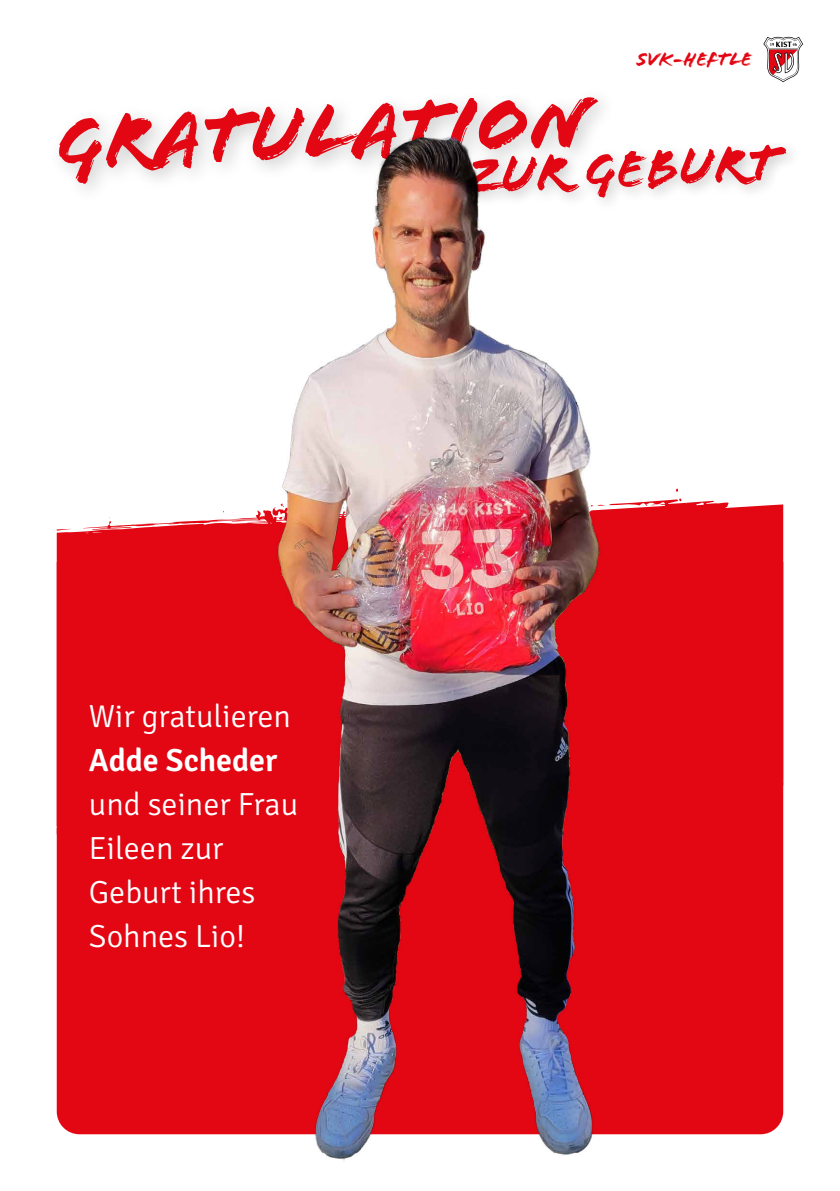
<style>
.page{position:relative;width:840px;height:1191px;background:#fff}
.page>*{position:absolute;margin:0;border:0;box-sizing:border-box;transform-origin:0 0}
.t1{font:81.8px "Flood Std";color:#e30613}
.t2{font:54px "Flood Std";color:#e30613}
.t3{font:300 32px/44px "Signika";color:#fff}
.t4{font:20px "Flood Std";color:#e30613}
</style>
<div class="page">
<svg style="left:763px;top:37px;width:39px;height:45px"></svg>
<div style="left:57px;top:562px;width:725px;height:572px;background:#e30613"></div>
<svg style="left:57px;top:499px;width:725px;height:63px;fill:#e30613"></svg>
<svg style="left:109px;top:517px;width:2px;height:7px"></svg>
<svg style="left:675px;top:488px;width:6px;height:13px"></svg>
<svg style="left:143px;top:523px;width:14px;height:1px"></svg>
<div style="left:459px;top:138px;width:342px;height:75px;background:#000;opacity:.2"></div>
<div style="left:48px;top:87px;width:569px;height:118px;background:#000;opacity:.2"></div>
<img style="left:257px;top:132px;width:369px;height:1029px">
<p class="t4" style="left:636px;top:48px;width:117px">SVK-Heftle</p>
<h1 class="t1" style="left:53px;top:99px;width:537px;rotate:-3deg">Gratulation</h1>
<h2 class="t2" style="left:465px;top:144px;width:314px;rotate:-2deg">zur Geburt</h2>
<p class="t3" style="left:89px;top:692px;width:211px">Wir gratulieren<br>Adde Scheder und seiner Frau<br>Eileen zur<br>Geburt ihres<br>Sohnes Lio!</p>
</div>
